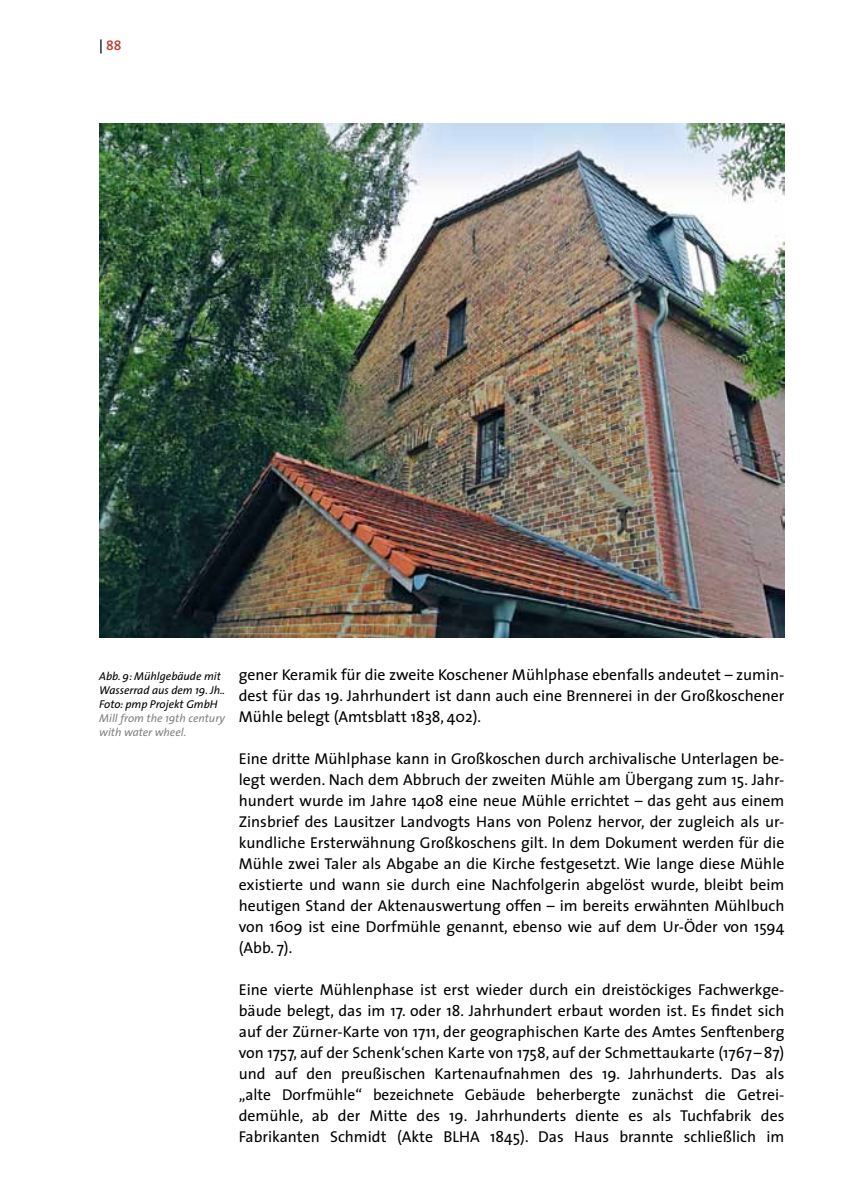
<style>
.page{position:relative;width:844px;height:1191px;background:#fff}
.page>*{position:absolute;margin:0;border:0;box-sizing:border-box;transform-origin:0 0}
.t1{font:15.75px/21px "The Sans";color:#000;text-align:justify}
.t2{font:14px "The Sans Semi Bold Caps";color:#b93f2e}
.t3{font:italic 11.38px/14px "The Sans";color:#000}
.t4{font:italic 11.38px/14px "The Sans";color:#808285}
.s1{color:#000}
</style>
<div class="page">
<img style="left:99px;top:123px;width:685px;height:514px">
<p class="t2" style="left:99px;top:33px;width:24px"><span class="s1">|</span> 88</p>
<p class="t3" style="left:99px;top:668px;width:127px">Abb. 9: Mühlgebäude mit<br>Wasserrad aus dem 19. Jh..<br>Foto: pmp Projekt GmbH</p>
<p class="t4" style="left:99px;top:710px;width:127px">Mill from the 19th century with water wheel.</p>
<p class="t1" style="left:239px;top:663px;width:547px">gener Keramik für die zweite Koschener Mühlphase ebenfalls andeutet – zumin&shy;dest für das 19. Jahrhundert ist dann auch eine Brennerei in der Großkoschener Mühle belegt (Amtsblatt 1838, 402).</p>
<p class="t1" style="left:239px;top:747px;width:547px">Eine dritte Mühlphase kann in Großkoschen durch archivalische Unterlagen be&shy;legt werden. Nach dem Abbruch der zweiten Mühle am Übergang zum 15. Jahr&shy;hundert wurde im Jahre 1408 eine neue Mühle errichtet – das geht aus einem Zinsbrief des Lausitzer Landvogts Hans von Polenz hervor, der zugleich als ur&shy;kundliche Ersterwähnung Großkoschens gilt. In dem Dokument werden für die Mühle zwei Taler als Abgabe an die Kirche festgesetzt. Wie lange diese Mühle existierte und wann sie durch eine Nachfolgerin abgelöst wurde, bleibt beim heutigen Stand der Aktenauswertung offen – im bereits erwähnten Mühlbuch von 1609 ist eine Dorfmühle genannt, ebenso wie auf dem Ur-Öder von 1594 (Abb. 7).</p>
<p class="t1" style="left:239px;top:978px;width:547px">Eine vierte Mühlenphase ist erst wieder durch ein dreistöckiges Fachwerkge&shy;bäude belegt, das im 17. oder 18. Jahrhundert erbaut worden ist. Es findet sich auf der Zürner-Karte von 1711, der geographischen Karte des Amtes Senftenberg von 1757, auf der Schenk‘schen Karte von 1758, auf der Schmettaukarte (1767–87) und auf den preußischen Kartenaufnahmen des 19. Jahrhunderts. Das als „alte Dorfmühle“ bezeichnete Gebäude beherbergte zunächst die Getrei&shy;demühle, ab der Mitte des 19. Jahrhunderts diente es als Tuchfabrik des Fabrikanten Schmidt (Akte BLHA 1845). Das Haus brannte schließlich im</p>
</div>
